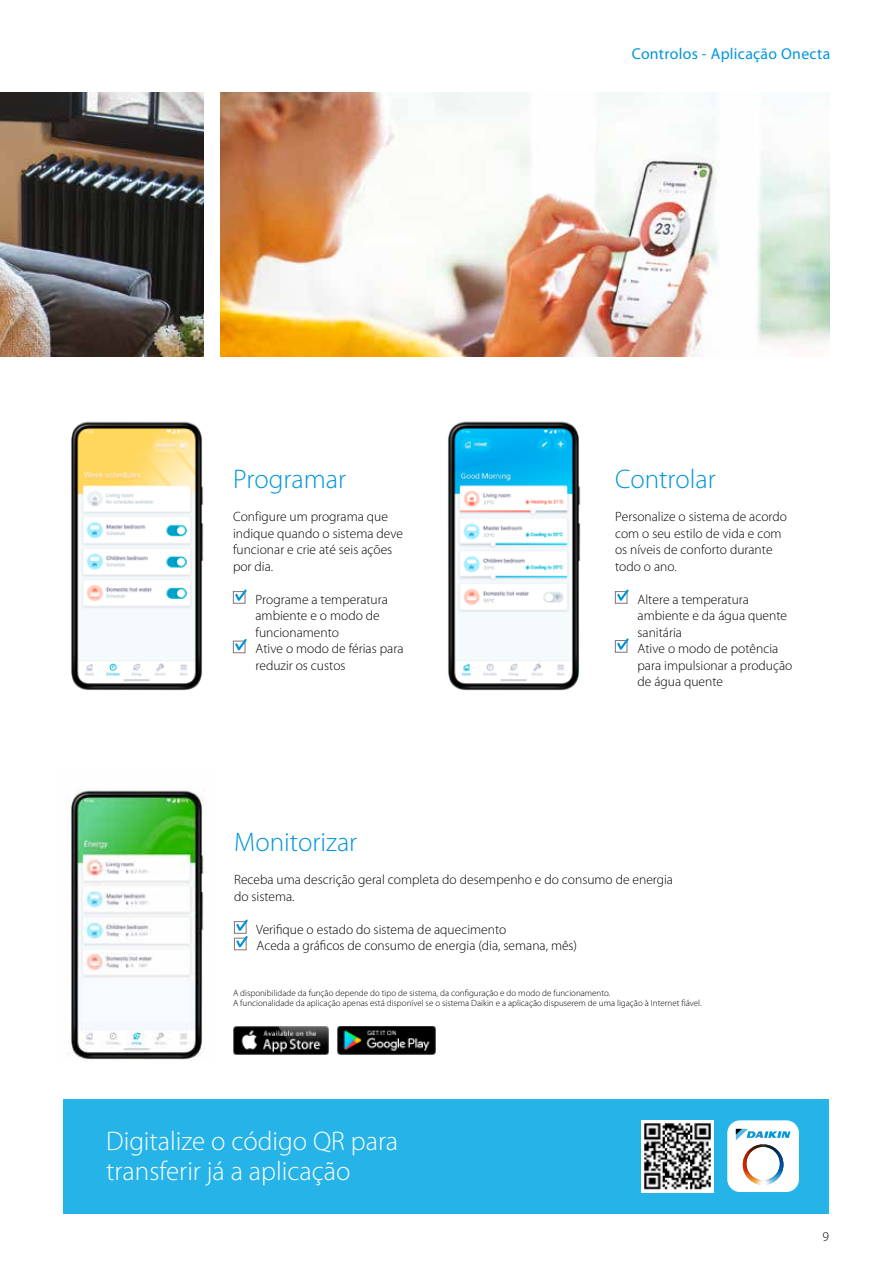
<style>
.page{position:relative;width:893px;height:1263px;background:#fff}
.page>*{position:absolute;margin:0;border:0;box-sizing:border-box;transform-origin:0 0}
.t1{font:300 27px/30px "Myriad Pro";color:#fff}
.t2{font:300 27px "Myriad Pro";color:#0095db}
.t3{font:15.75px "Myriad Pro";letter-spacing:.02em;color:#0095db}
.t4{font:300 13.5px/16.5px "Myriad Pro";color:#000}
.t5{font:300 9px/10.5px "Myriad Pro";color:#000}
</style>
<div class="page">
<svg style="left:615px;top:589px;width:14px;height:15px"></svg>
<svg style="left:615px;top:638px;width:14px;height:15px"></svg>
<img style="left:448px;top:421px;width:133px;height:270px">
<img style="left:71px;top:421px;width:133px;height:270px">
<img style="left:69px;top:789px;width:136px;height:272px">
<svg style="left:233px;top:589px;width:14px;height:15px"></svg>
<svg style="left:233px;top:639px;width:14px;height:14px"></svg>
<svg style="left:234px;top:919px;width:14px;height:31px"></svg>
<img style="left:234px;top:1026px;width:95px;height:29px">
<img style="left:338px;top:1026px;width:97px;height:29px">
<div style="left:64px;top:1099px;width:765px;height:114px;background:#26b3e8"></div>
<div style="left:641px;top:1120px;width:72px;height:72px;background:#fff"></div>
<img style="left:644px;top:1123px;width:67px;height:67px">
<div style="left:727px;top:1120px;width:72px;height:72px;background:#fff;border-radius:13px"></div>
<svg style="left:730px;top:1123px;width:66px;height:67px"></svg>
<img style="left:0;top:92px;width:203px;height:264px">
<img style="left:220px;top:92px;width:609px;height:264px">
<h1 class="t2" style="left:233px;top:464px;width:115px">Programar</h1>
<p class="t4" style="left:233px;top:508px;width:171px">Configure um programa que indique quando o sistema deve funcionar e crie até seis ações por dia.</p>
<p class="t4" style="left:256px;top:591px;width:149px">Programe a temperatura ambiente e o modo de funcionamento<br>Ative o modo de férias para reduzir os custos</p>
<p class="t3" style="left:632px;top:44px;width:200px">Controlos - Aplicação Onecta</p>
<h1 class="t2" style="left:615px;top:464px;width:102px">Controlar</h1>
<p class="t4" style="left:615px;top:508px;width:174px">Personalize o sistema de acordo com o seu estilo de vida e com os níveis de conforto durante todo o ano.</p>
<p class="t4" style="left:637px;top:591px;width:156px">Altere a temperatura ambiente e da água quente sanitária<br>Ative o modo de potência para impulsionar a produção de água quente</p>
<h1 class="t2" style="left:234px;top:827px;width:125px">Monitorizar</h1>
<p class="t4" style="left:234px;top:871px;width:440px">Receba uma descrição geral completa do desempenho e do consumo de energia do sistema.</p>
<p class="t4" style="left:256px;top:921px;width:323px">Verifique o estado do sistema de aquecimento<br>Aceda a gráficos de consumo de energia (dia, semana, mês)</p>
<p class="t5" style="left:233px;top:988px;width:470px">A disponibilidade da função depende do tipo de sistema, da configuração e do modo de funcionamento.<br>A funcionalidade da aplicação apenas está disponível se o sistema Daikin e a aplicação dispuserem de uma ligação à Internet fiável.</p>
<h1 class="t1" style="left:106px;top:1127px;width:293px">Digitalize o código QR para transferir já a aplicação</h1>
<p class="t4" style="left:823px;top:1228px;width:8px">9</p>
</div>
